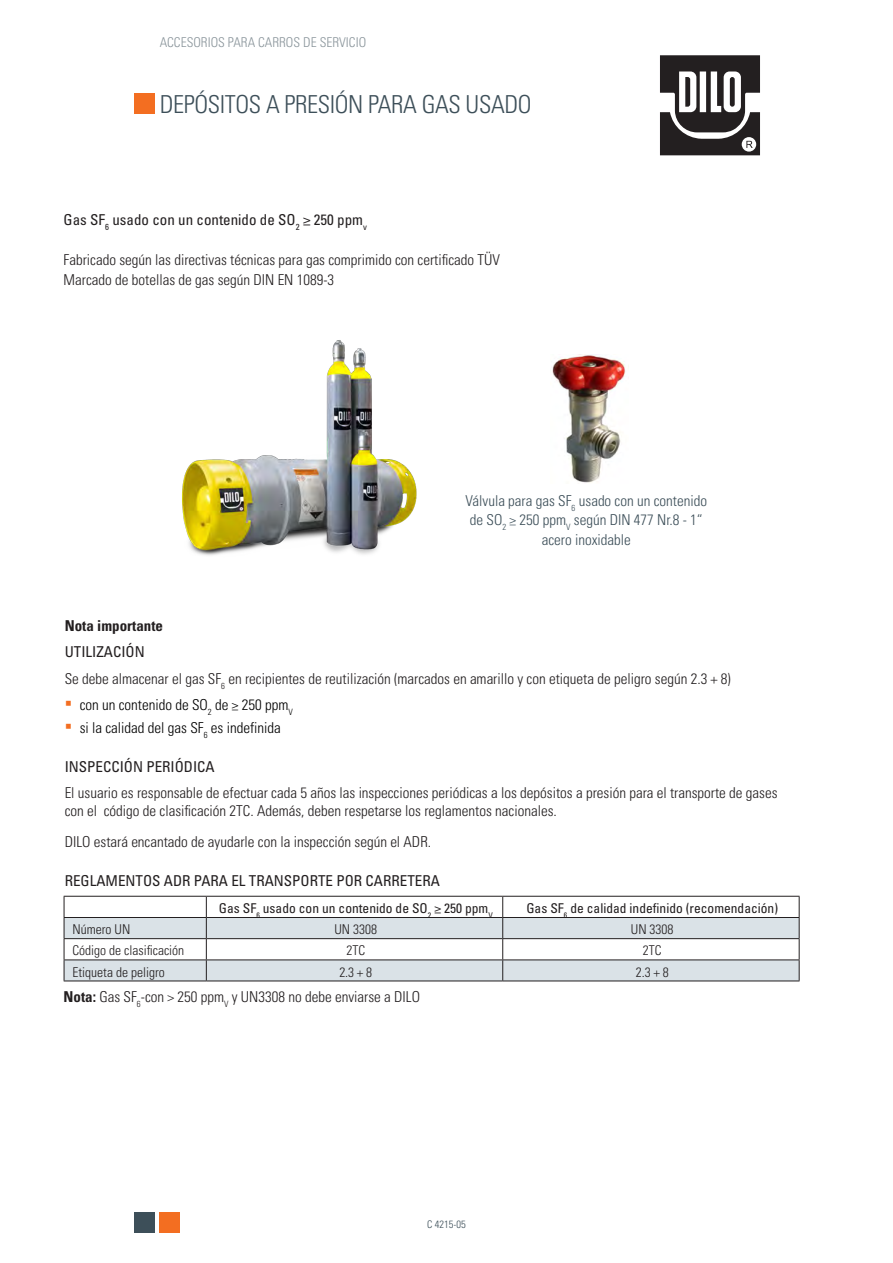
<style>
.page{position:relative;width:893px;height:1263px;background:#fff}
.page>*{position:absolute;margin:0;border:0;box-sizing:border-box;transform-origin:0 0}
.t1{font:24.75px "Univers LTCYR 47 Light Cond";letter-spacing:-.015em;color:#3d4f59}
.t2{font:15px/18px "Univers LTCYR 47 Light Cond";color:#231f20}
.t3{font:condensed 15px "Univers LTCYR 57";color:#231f20}
.t4{font:15px/19.5px "Univers LTCYR 47 Light Cond";color:#3d4f59}
.t5{font:15px "Univers LTCYR 47 Light Cond";color:#000}
.t6{font:15px "Univers LTCYR 67 Bold Cond";color:#231f20}
.t7{font:condensed 13.5px "Univers LTCYR 57";color:#231f20}
.t8{font:13.5px "Univers LTCYR 47 Light Cond";color:#231f20}
.t9{font:13.5px "Univers LTCYR 47 Light Cond";color:#3d4f59}
.t10{font:10.5px "Univers LTCYR 47 Light Cond";color:#3d4f59}
.s1{font-family:"Calibri";font-size:21px;color:#f36e21}
.s2{font-family:"Univers LTCYR 67 Bold Cond"}
</style>
<div class="page">
<div style="left:134px;top:1212px;width:21px;height:20px;background:#3d4f59"></div>
<div style="left:159px;top:1212px;width:21px;height:20px;background:#f36e21"></div>
<div style="left:134px;top:93px;width:21px;height:20px;background:#f36e21"></div>
<img style="left:182px;top:340px;width:235px;height:216px">
<img style="left:552px;top:354px;width:77px;height:129px">
<svg style="left:65px;top:918px;width:734px;height:62px;fill:#dae2e7"></svg>
<hr style="left:64px;top:917px;width:142px;height:1px;background:#231f20">
<hr style="left:206px;top:917px;width:297px;height:1px;background:#231f20">
<hr style="left:503px;top:917px;width:296px;height:1px;background:#231f20">
<hr style="left:64px;top:938px;width:142px;height:1px;background:#231f20">
<hr style="left:206px;top:938px;width:297px;height:1px;background:#231f20">
<hr style="left:503px;top:938px;width:296px;height:1px;background:#231f20">
<hr style="left:64px;top:959px;width:142px;height:1px;background:#231f20">
<hr style="left:206px;top:959px;width:297px;height:1px;background:#231f20">
<hr style="left:503px;top:959px;width:296px;height:1px;background:#231f20">
<hr style="left:64px;top:980px;width:142px;height:1px;background:#231f20">
<hr style="left:206px;top:980px;width:297px;height:1px;background:#231f20">
<hr style="left:503px;top:980px;width:296px;height:1px;background:#231f20">
<hr style="left:64px;top:896px;width:142px;height:1px;background:#231f20">
<svg style="left:64px;top:896px;width:1px;height:84px"></svg>
<hr style="left:206px;top:896px;width:297px;height:1px;background:#231f20">
<svg style="left:206px;top:896px;width:1px;height:84px"></svg>
<hr style="left:503px;top:896px;width:296px;height:1px;background:#231f20">
<svg style="left:502px;top:896px;width:1px;height:84px"></svg>
<svg style="left:799px;top:896px;width:1px;height:84px"></svg>
<svg style="left:660px;top:55px;width:100px;height:100px"></svg>
<p class="t9" style="left:160px;top:33px;width:208px">ACCESORIOS PARA CARROS DE SERVICIO</p>
<p class="t1" style="left:160px;top:87px;width:373px">DEPÓSITOS A PRESIÓN PARA GAS USADO</p>
<p class="t3" style="left:64px;top:210px;width:305px">Gas SF<sub>6</sub> usado con un contenido de SO<sub>2</sub> ≥ 250 ppm<sub>v</sub></p>
<p class="t2" style="left:64px;top:250px;width:438px">Fabricado según las directivas técnicas para gas comprimido con certificado TÜV</p>
<p class="t2" style="left:64px;top:270px;width:272px">Marcado de botellas de gas según DIN EN 1089-3</p>
<p class="t4" style="left:466px;top:490px;width:243px">Válvula para gas SF<sub>6</sub> usado con un contenido de SO<sub>2</sub> ≥ 250 ppm<sub>V</sub> según DIN 477 Nr.8 - 1“</p>
<p class="t4" style="left:542px;top:529px;width:91px">acero inoxidable</p>
<p class="t6" style="left:65px;top:616px;width:100px">Nota importante</p>
<p class="t3" style="left:65px;top:642px;width:82px">UTILIZACIÓN</p>
<p class="t2" style="left:65px;top:669px;width:667px">Se debe almacenar el gas SF<sub>6</sub> en recipientes de reutilización (marcados en amarillo y con etiqueta de peligro según 2.3 + 8)</p>
<p class="t5" style="left:65px;top:695px;width:230px"><span class="s1">▪</span> con un contenido de SO<sub>2</sub> de ≥ 250 ppm<sub>V</sub></p>
<p class="t5" style="left:65px;top:717px;width:218px"><span class="s1">▪</span> si la calidad del gas SF<sub>6</sub> es indefinida</p>
<p class="t3" style="left:65px;top:757px;width:152px">INSPECCIÓN PERIÓDICA</p>
<p class="t2" style="left:65px;top:783px;width:714px">El usuario es responsable de efectuar cada 5 años las inspecciones periódicas a los depósitos a presión para el transporte de gases con el código de clasificación 2TC. Además, deben respetarse los reglamentos nacionales.</p>
<p class="t2" style="left:65px;top:832px;width:368px">DILO estará encantado de ayudarle con la inspección según el ADR.</p>
<p class="t3" style="left:65px;top:871px;width:377px">REGLAMENTOS ADR PARA EL TRANSPORTE POR CARRETERA</p>
<p class="t7" style="left:219px;top:900px;width:275px">Gas SF<sub>6</sub> usado con un contenido de SO<sub>2</sub> ≥ 250 ppm<sub>V</sub></p>
<p class="t7" style="left:526px;top:900px;width:253px">Gas SF<sub>6</sub> de calidad indefinido (recomendación)</p>
<p class="t8" style="left:73px;top:920px;width:59px">Número UN</p>
<p class="t8" style="left:334px;top:920px;width:44px">UN 3308</p>
<p class="t8" style="left:631px;top:920px;width:44px">UN 3308</p>
<p class="t8" style="left:73px;top:941px;width:113px">Código de clasificación</p>
<p class="t8" style="left:346px;top:941px;width:20px">2TC</p>
<p class="t8" style="left:643px;top:941px;width:20px">2TC</p>
<p class="t8" style="left:73px;top:963px;width:94px">Etiqueta de peligro</p>
<p class="t8" style="left:339px;top:963px;width:34px">2.3 + 8</p>
<p class="t8" style="left:636px;top:963px;width:34px">2.3 + 8</p>
<p class="t2" style="left:64px;top:986px;width:358px"><span class="s2">Nota:</span> Gas SF<sub>6</sub>-con &gt; 250 ppm<sub>V</sub> y UN3308 no debe enviarse a DILO</p>
<p class="t10" style="left:427px;top:1217px;width:40px">C 4215-05</p>
</div>
